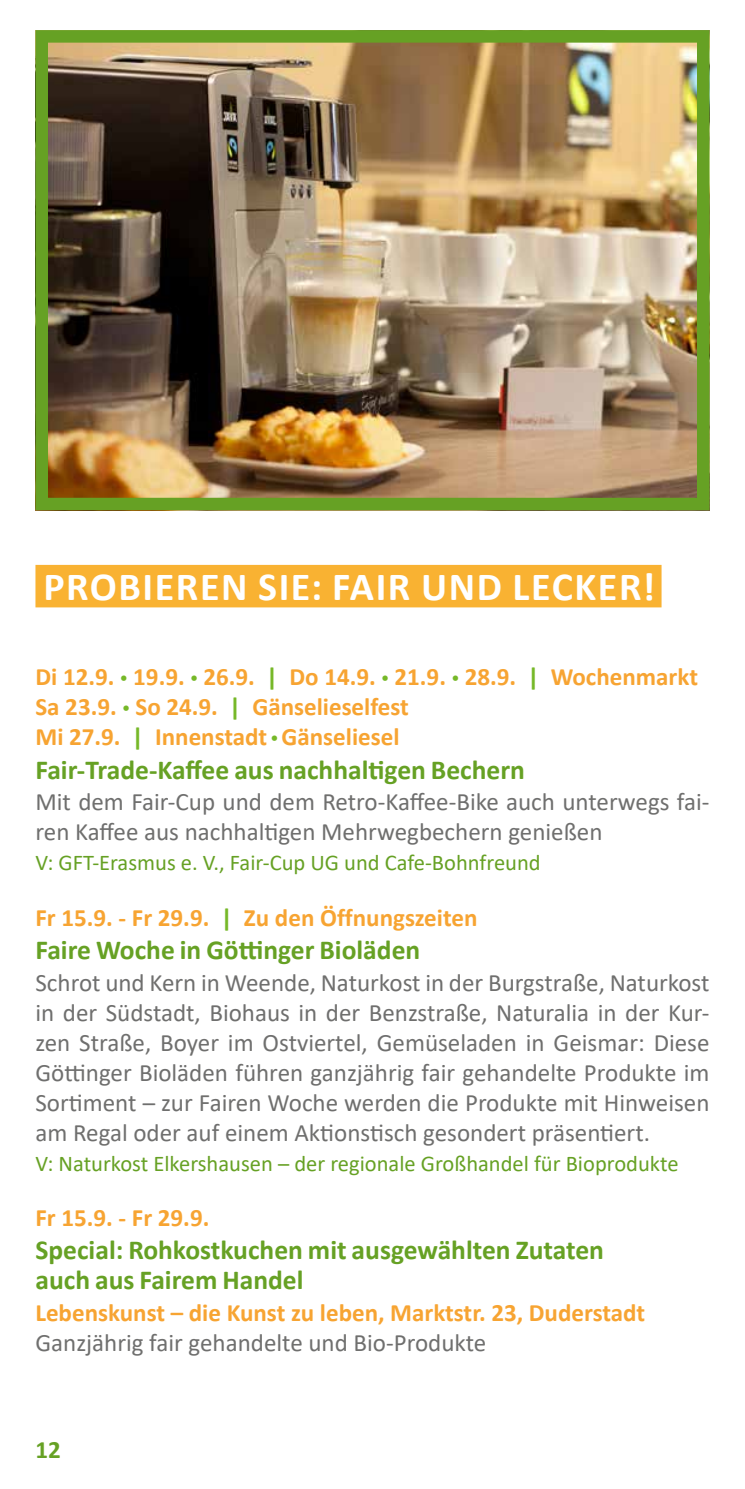
<style>
.page{position:relative;width:745px;height:1489px;background:#fff}
.page>*{position:absolute;margin:0;border:0;box-sizing:border-box;transform-origin:0 0}
.t1{font:700 40px "Calibri";letter-spacing:.04em;color:#fff}
.t2{font:700 27.5px/30px "Calibri";color:#66a124}
.t3{font:25px/30px "Calibri";color:#6f6f6e}
.t4{font:700 25px/30px "Calibri";color:#f7a432}
.t5{font:700 25px "Calibri";color:#66a124}
.t6{font:22.5px "Calibri";color:#66a124}
.s1{font-size:15px;color:#76b828}
.s2{color:#76b828}
</style>
<div class="page">
<img style="left:48px;top:43px;width:648px;height:454px">
<div style="left:35px;top:30px;width:674px;height:480px;border:12px solid #66a124"></div>
<div style="left:35px;top:565px;width:626px;height:42px;background:#f9b232"></div>
<h1 class="t1" style="left:43px;top:558px;width:613px">PROBIEREN SIE: FAIR UND LECKER!</h1>
<p class="t4" style="left:35px;top:661px;width:663px">Di 12.9. <span class="s1">•</span> 19.9. <span class="s1">•</span> 26.9. <span class="s2">|</span> Do 14.9. <span class="s1">•</span> 21.9. <span class="s1">•</span> 28.9. <span class="s2">|</span> Wochenmarkt<br>Sa 23.9. <span class="s1">•</span> So 24.9. <span class="s2">|</span> Gänselieselfest<br>Mi 27.9. <span class="s2">|</span> Innenstadt <span class="s1">•</span> Gänseliesel</p>
<p class="t2" style="left:35px;top:754px;width:490px">Fair-Trade-Kaffee aus nachhaltigen Bechern</p>
<p class="t3" style="left:35px;top:786px;width:675px">Mit dem Fair-Cup und dem Retro-Kaffee-Bike auch unterwegs fai&shy;ren Kaffee aus nachhaltigen Mehrwegbechern genießen</p>
<p class="t6" style="left:35px;top:847px;width:506px">V: GFT-Erasmus e. V., Fair-Cup UG und Cafe-Bohnfreund</p>
<p class="t4" style="left:35px;top:901px;width:443px">Fr 15.9. - Fr 29.9. <span class="s2">|</span> Zu den Öffnungszeiten</p>
<p class="t2" style="left:35px;top:934px;width:386px">Faire Woche in Göttinger Bioläden</p>
<p class="t3" style="left:35px;top:966px;width:675px;text-align:justify">Schrot und Kern in Weende, Naturkost in der Burgstraße, Naturkost in der Südstadt, Biohaus in der Benzstraße, Naturalia in der Kur&shy;zen Straße, Boyer im Ostviertel, Gemüseladen in Geismar: Diese Göttinger Bioläden führen ganzjährig fair gehandelte Produkte im Sortiment – zur Fairen Woche werden die Produkte mit Hinweisen am Regal oder auf einem Aktionstisch gesondert präsentiert.</p>
<p class="t6" style="left:35px;top:1147px;width:644px">V: Naturkost Elkershausen – der regionale Großhandel für Bioprodukte</p>
<p class="t4" style="left:35px;top:1201px;width:175px">Fr 15.9. - Fr 29.9.</p>
<p class="t2" style="left:35px;top:1234px;width:569px">Special: Rohkostkuchen mit ausgewählten Zutaten auch aus Fairem Handel</p>
<p class="t4" style="left:35px;top:1296px;width:611px">Lebenskunst – die Kunst zu leben, Marktstr. 23, Duderstadt</p>
<p class="t3" style="left:35px;top:1326px;width:452px">Ganzjährig fair gehandelte und Bio-Produkte</p>
<p class="t5" style="left:35px;top:1432px;width:27px">12</p>
</div>
